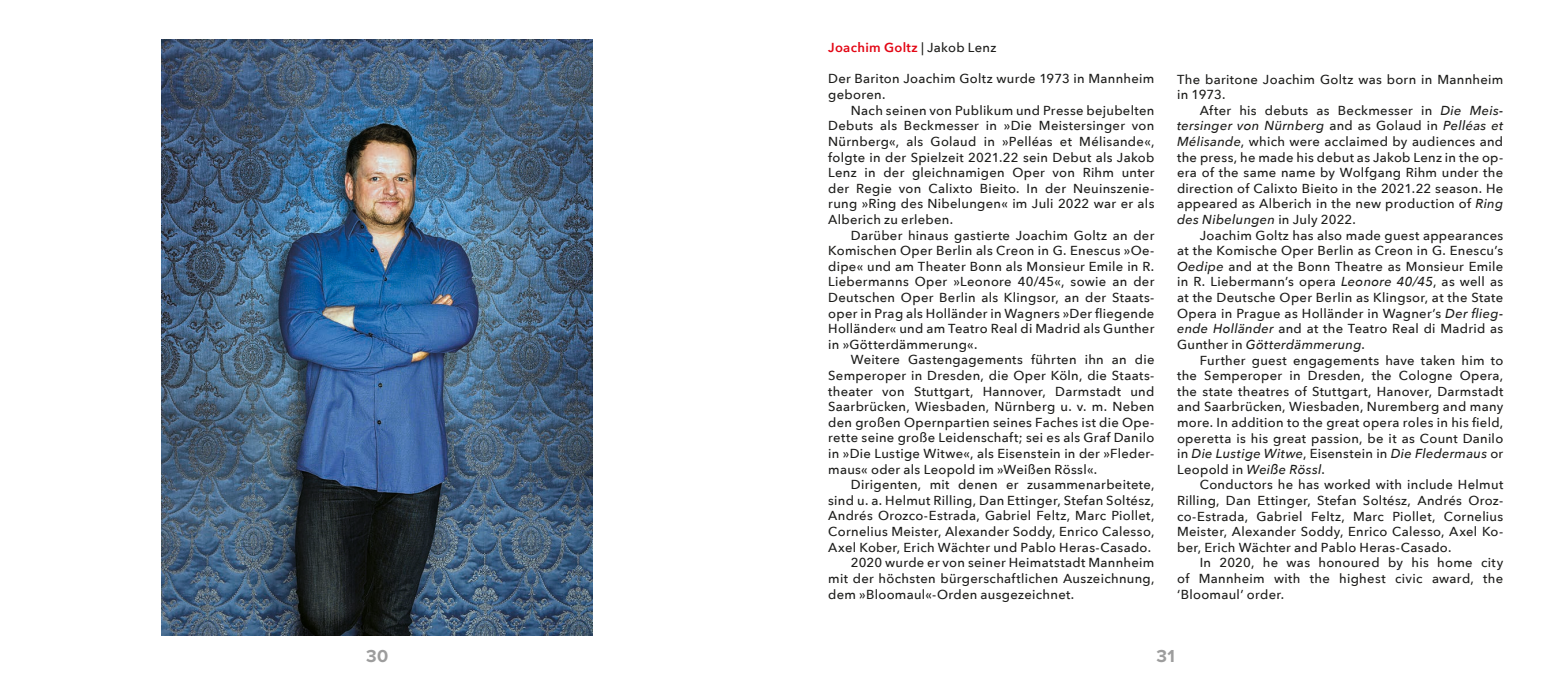
<style>
.page{position:relative;width:1543px;height:692px;background:#fff}
.page>*{position:absolute;margin:0;border:0;box-sizing:border-box;transform-origin:0 0}
.t1{font:700 18px "Proxima Nova A";color:#9d9d9d}
.t2{font:500 13px/15.6px "Avenir Next";letter-spacing:.025em;color:#1d1d1b;text-align:justify}
.t3{font:600 13px "Avenir Next";letter-spacing:.025em;color:#e30614}
.s1{font-weight:500;color:#1d1d1b}
.s2{font-style:italic}
</style>
<div class="page">
<img style="left:161px;top:40px;width:432px;height:595px">
<p class="t3" style="left:828px;top:37px;width:170px">Joachim Goltz <span class="s1">| Jakob Lenz</span></p>
<p class="t2" style="left:828px;top:71px;width:327px">Der Bariton Joachim Goltz wurde 1973 in Mannheim geboren.</p>
<p class="t2" style="left:828px;top:102px;width:328px;text-indent:23px">Nach seinen von Publikum und Presse bejubelten Debuts als Beckmesser in »Die Meistersinger von Nürnberg«, als Golaud in »Pelléas et Mélisande«, folgte in der Spielzeit 2021.22 sein Debut als Jakob Lenz in der gleichnamigen Oper von Rihm unter der Regie von Calixto Bieito. In der Neuinszenie&shy;rung »Ring des Nibelungen« im Juli 2022 war er als Alberich zu erleben.</p>
<p class="t2" style="left:828px;top:227px;width:328px;text-indent:23px">Darüber hinaus gastierte Joachim Goltz an der Komischen Oper Berlin als Creon in G. Enescus »Oe&shy;dipe« und am Theater Bonn als Monsieur Emile in R.<br>Liebermanns Oper »Leonore 40/45«, sowie an der Deutschen Oper Berlin als Klingsor, an der Staats&shy;oper in Prag als Holländer in Wagners »Der fliegende Holländer« und am Teatro Real di Madrid als Gunther in »Götterdämmerung«.</p>
<p class="t2" style="left:828px;top:351px;width:328px;text-indent:23px">Weitere Gastengagements führten ihn an die Semperoper in Dresden, die Oper Köln, die Staats&shy;theater von Stuttgart, Hannover, Darmstadt und Saarbrücken, Wiesbaden, Nürnberg u. v. m. Neben den großen Opernpartien seines Faches ist die Ope&shy;rette seine große Leidenschaft; sei es als Graf Danilo in »Die Lustige Witwe«, als Eisenstein in der »Fleder&shy;maus« oder als Leopold im »Weißen Rössl«.</p>
<p class="t2" style="left:850px;top:476px;width:305px">Dirigenten, mit denen er zusammenarbeitete,</p>
<p class="t2" style="left:828px;top:492px;width:327px">sind u. a. Helmut Rilling, Dan Ettinger, Stefan Soltész,</p>
<p class="t2" style="left:828px;top:507px;width:327px">Andrés Orozco-Estrada, Gabriel Feltz, Marc Piollet,</p>
<p class="t2" style="left:828px;top:523px;width:328px">Cornelius Meister, Alexander Soddy, Enrico Calesso,</p>
<p class="t2" style="left:828px;top:539px;width:324px">Axel Kober, Erich Wächter und Pablo Heras-Casado.</p>
<p class="t2" style="left:850px;top:554px;width:305px">2020 wurde er von seiner Heimatstadt Mannheim</p>
<p class="t2" style="left:828px;top:570px;width:328px">mit der höchsten bürgerschaftlichen Auszeichnung,</p>
<p class="t2" style="left:828px;top:585px;width:247px">dem »Bloomaul«-Orden ausgezeichnet.</p>
<p class="t2" style="left:1176px;top:71px;width:328px">The baritone Joachim Goltz was born in Mannheim in 1973.</p>
<p class="t2" style="left:1176px;top:102px;width:328px;text-indent:23px">After his debuts as Beckmesser in <span class="s2">Die Meis&shy;tersinger von Nürnberg</span> and as Golaud in <span class="s2">Pelléas et Mélisande</span>, which were acclaimed by audiences and the press, he made his debut as Jakob Lenz in the op&shy;era of the same name by Wolfgang Rihm under the direction of Calixto Bieito in the 2021.22 season. He appeared as Alberich in the new production of <span class="s2">Ring des Nibelungen</span> in July 2022.</p>
<p class="t2" style="left:1176px;top:227px;width:328px;text-indent:23px">Joachim Goltz has also made guest appearances at the Komische Oper Berlin as Creon in G. Enescu’s <span class="s2">Oedipe</span> and at the Bonn Theatre as Monsieur Emile in R. Liebermann’s opera <span class="s2">Leonore 40/45</span>, as well as at the Deutsche Oper Berlin as Klingsor, at the State Opera in Prague as Holländer in Wagner’s <span class="s2">Der flieg&shy;ende Holländer</span> and at the Teatro Real di Madrid as Gunther in <span class="s2">Götterdämmerung</span>.</p>
<p class="t2" style="left:1176px;top:352px;width:328px;text-indent:23px">Further guest engagements have taken him to the Semperoper in Dresden, the Cologne Opera, the state theatres of Stuttgart, Hanover, Darmstadt and Saarbrücken, Wiesbaden, Nuremberg and many more. In addition to the great opera roles in his field, operetta is his great passion, be it as Count Danilo in <span class="s2">Die Lustige Witwe</span>, Eisenstein in <span class="s2">Die Fledermaus</span> or Leopold in <span class="s2">Weiße Rössl</span>.</p>
<p class="t2" style="left:1176px;top:476px;width:328px;text-indent:23px">Conductors he has worked with include Helmut Rilling, Dan Ettinger, Stefan Soltész, Andrés Oroz&shy;co-Estrada, Gabriel Feltz, Marc Piollet, Cornelius Meister, Alexander Soddy, Enrico Calesso, Axel Ko&shy;ber, Erich Wächter and Pablo Heras-Casado.</p>
<p class="t2" style="left:1176px;top:554px;width:327px;text-indent:23px">In 2020, he was honoured by his home city of Mannheim with the highest civic award, the ‘Bloomaul’ order.</p>
<h1 class="t1" style="left:366px;top:646px;width:23px">30</h1>
<h1 class="t1" style="left:1156px;top:646px;width:20px">31</h1>
</div>
